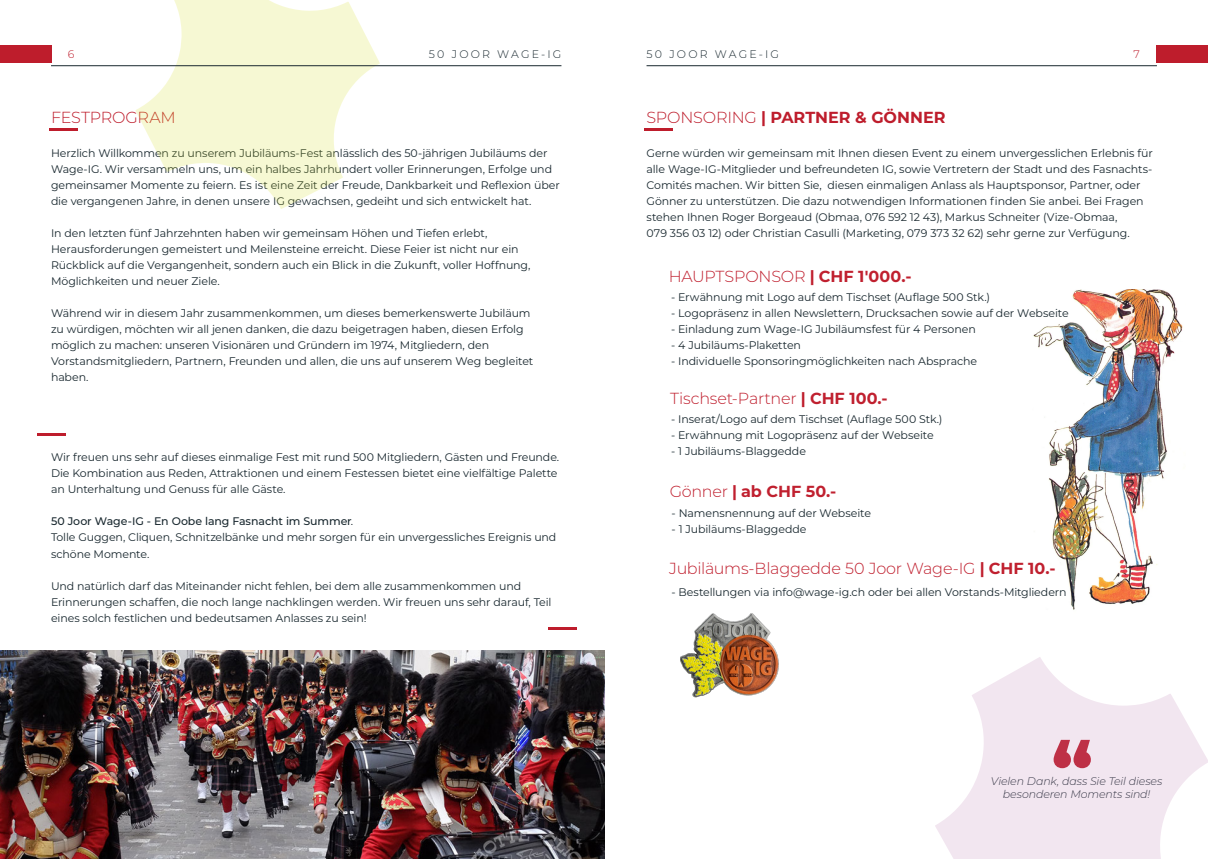
<style>
.page{position:relative;width:1208px;height:859px;background:#fff}
.page>*{position:absolute;margin:0;border:0;box-sizing:border-box;transform-origin:0 0}
.Double_Quote{font:800 76px "Montserrat";color:#be1d2c}
.Body_Text_-_Regular__Align_Center{font:300 16px "Montserrat";letter-spacing:-.015em;color:#c0202f}
.t1{font:700 16px "Montserrat";color:#be1d2c}
.Body_Text_-_Regular__Align_Center-2{font:700 16px "Montserrat";letter-spacing:-.005em;color:#c0202f}
.t2{font:300 16px "Montserrat";letter-spacing:-.01em;color:#be1d2c}
.Body_Text_-_Regular__Justify{font:11px/16px "Montserrat";letter-spacing:-.01em;color:#19282f}
.Body_Text_-_Regular__Align_Center-3{font:11px "Montserrat";letter-spacing:-.01em;color:#19282f}
.Body_Text_-_Regular__Align_Left{font:italic 300 11px/13px "Montserrat";letter-spacing:-.01em;color:#19282f;text-align:center}
.Body_Text_-_Regular__Justify-2{font:500 11px "Montserrat";letter-spacing:-.005em;color:#19282f}
.t3{font:300 11px "Montserrat";letter-spacing:.2em;color:#19282f}
.t4{font:300 11px "Montserrat";color:#be1d2c}
.s1{font-weight:400}
.s2{font-weight:300}
.s3{font-weight:700}
.s4{font-weight:700;color:#be1d2c}
</style>
<div class="page">
<hr style="left:49px;top:128px;width:28px;height:3px;background:#be1d2c">
<hr style="left:37px;top:433px;width:28px;height:3px;background:#be1d2c">
<hr style="left:644px;top:128px;width:29px;height:3px;background:#be1d2c">
<hr style="left:548px;top:627px;width:28px;height:2px;background:#be1d2c">
<img style="left:1033px;top:289px;width:150px;height:321px">
<img style="left:680px;top:613px;width:99px;height:85px">
<img style="left:0;top:651px;width:604px;height:208px">
<svg style="left:935px;top:657px;width:273px;height:202px;fill:#f2e6f0"></svg>
<svg style="left:135px;top:0;width:245px;height:209px;fill:#f6f8d3"></svg>
<div style="left:0;top:45px;width:51px;height:17px;background:#be1d2c"></div>
<div style="left:1157px;top:45px;width:51px;height:17px;background:#be1d2c"></div>
<hr style="left:646px;top:66px;width:511px;height:1px;background:#19282f">
<hr style="left:51px;top:66px;width:510px;height:1px;background:#19282f">
<p class="t4" style="left:68px;top:47px;width:8px">6</p>
<p class="t3" style="left:429px;top:47px;width:134px">50 JOOR WAGE-IG</p>
<p class="t3" style="left:646px;top:47px;width:134px">50 JOOR WAGE-IG</p>
<p class="t4" style="left:1133px;top:47px;width:8px">7</p>
<p class="t2" style="left:51px;top:107px;width:126px">FESTPROGRAM</p>
<p class="Body_Text_-_Regular__Justify" style="left:51px;top:145px;width:510px">Herzlich Willkommen zu unserem Jubiläums-Fest anlässlich des 50-jährigen Jubiläums der Wage-IG. Wir versammeln uns, um ein halbes Jahrhundert voller Erinnerungen, Erfolge und gemeinsamer Momente zu feiern. Es ist eine Zeit der Freude, Dankbarkeit und Reflexion über die vergangenen Jahre, in denen unsere IG gewachsen, gedeiht und sich entwickelt hat.</p>
<p class="Body_Text_-_Regular__Justify" style="left:51px;top:225px;width:481px">In den letzten fünf Jahrzehnten haben wir gemeinsam Höhen und Tiefen erlebt, Herausforderungen gemeistert und Meilensteine erreicht. Diese Feier ist nicht nur ein Rückblick auf die Vergangenheit, sondern auch ein Blick in die Zukunft, voller Hoffnung, Möglichkeiten und neuer Ziele.</p>
<p class="Body_Text_-_Regular__Justify" style="left:51px;top:305px;width:484px">Während wir in diesem Jahr zusammenkommen, um dieses bemerkenswerte Jubiläum zu würdigen, möchten wir all jenen danken, die dazu beigetragen haben, diesen Erfolg möglich zu machen: unseren Visionären und Gründern im 1974, Mitgliedern, den Vorstandsmitgliedern, Partnern, Freunden und allen, die uns auf unserem Weg begleitet haben.</p>
<p class="Body_Text_-_Regular__Justify" style="left:51px;top:449px;width:510px">Wir freuen uns sehr auf dieses einmalige Fest mit rund 500 Mitgliedern, Gästen und Freunde.</p>
<p class="Body_Text_-_Regular__Justify" style="left:51px;top:465px;width:508px">Die Kombination aus Reden, Attraktionen und einem Festessen bietet eine vielfältige Palette an Unterhaltung und Genuss für alle Gäste.</p>
<p class="Body_Text_-_Regular__Justify-2" style="left:51px;top:514px;width:304px">50 Joor Wage-IG - En Oobe lang Fasnacht im Summer<span class="s1">.</span></p>
<p class="Body_Text_-_Regular__Justify" style="left:51px;top:529px;width:507px">Tolle Guggen, Cliquen, Schnitzelbänke und mehr sorgen für ein unvergessliches Ereignis und schöne Momente.</p>
<p class="Body_Text_-_Regular__Justify" style="left:51px;top:577px;width:502px">Und natürlich darf das Miteinander nicht fehlen, bei dem alle zusammenkommen und<br>Erinnerungen schaffen, die noch lange nachklingen werden. Wir freuen uns sehr darauf, Teil eines solch festlichen und bedeutsamen Anlasses zu sein!</p>
<p class="t1" style="left:646px;top:106px;width:300px"><span class="s2">SPONSORING</span> | PARTNER &amp; GÖNNER</p>
<p class="Body_Text_-_Regular__Justify" style="left:646px;top:145px;width:508px">Gerne würden wir gemeinsam mit Ihnen diesen Event zu einem unvergesslichen Erlebnis für alle Wage-IG-Mitglieder und befreundeten IG, sowie Vertretern der Stadt und des Fasnachts-Comités machen. Wir bitten Sie, diesen einmaligen Anlass als Hauptsponsor, Partner, oder Gönner zu unterstützen. Die dazu notwendigen Informationen finden Sie anbei. Bei Fragen stehen Ihnen Roger Borgeaud (Obmaa, 076 592 12 43), Markus Schneiter (Vize-Obmaa,</p>
<p class="Body_Text_-_Regular__Justify" style="left:646px;top:225px;width:484px">079 356 03 12) oder Christian Casulli (Marketing, 079 373 32 62) sehr gerne zur Verfügung.</p>
<p class="Body_Text_-_Regular__Align_Center" style="left:669px;top:265px;width:244px">HAUPTSPONSOR <span class="s3">| CHF 1'000.-</span></p>
<p class="Body_Text_-_Regular__Align_Center-3" style="left:671px;top:289px;width:320px">- Erwähnung mit Logo auf dem Tischset (Auflage 500 Stk.)</p>
<p class="Body_Text_-_Regular__Align_Center-3" style="left:671px;top:305px;width:399px">- Logopräsenz in allen Newslettern, Drucksachen sowie auf der Webseite</p>
<p class="Body_Text_-_Regular__Align_Center-3" style="left:671px;top:321px;width:306px">- Einladung zum Wage-IG Jubiläumsfest für 4 Personen</p>
<p class="Body_Text_-_Regular__Align_Center-3" style="left:671px;top:337px;width:131px">- 4 Jubiläums-Plaketten</p>
<p class="Body_Text_-_Regular__Align_Center-3" style="left:671px;top:353px;width:308px">- Individuelle Sponsoringmöglichkeiten nach Absprache</p>
<p class="Body_Text_-_Regular__Align_Center" style="left:670px;top:387px;width:219px">Tischset-Partner <span class="s4">|</span> <span class="s3">CHF 100.-</span></p>
<p class="Body_Text_-_Regular__Align_Center-3" style="left:671px;top:411px;width:273px">- Inserat/Logo auf dem Tischset (Auflage 500 Stk.)</p>
<p class="Body_Text_-_Regular__Align_Center-3" style="left:671px;top:427px;width:264px">- Erwähnung mit Logopräsenz auf der Webseite</p>
<p class="Body_Text_-_Regular__Align_Center-3" style="left:671px;top:443px;width:136px">- 1 Jubiläums-Blaggedde</p>
<p class="Body_Text_-_Regular__Align_Center-2" style="left:669px;top:480px;width:168px"><span class="s2">Gönner</span> | ab CHF 50.-</p>
<p class="Body_Text_-_Regular__Align_Center-3" style="left:671px;top:506px;width:201px">- Namensnennung auf der Webseite</p>
<p class="Body_Text_-_Regular__Align_Center-3" style="left:671px;top:522px;width:136px">- 1 Jubiläums-Blaggedde</p>
<p class="Body_Text_-_Regular__Align_Center" style="left:669px;top:558px;width:388px">Jubiläums-Blaggedde 50 Joor Wage-IG <span class="s3">| CHF 10.-</span></p>
<p class="Body_Text_-_Regular__Align_Center-3" style="left:671px;top:584px;width:397px">- Bestellungen via info@wage-ig.ch oder bei allen Vorstands-Mitgliedern</p>
<p class="Double_Quote" style="left:1051px;top:713px;width:43px">“</p>
<p class="Body_Text_-_Regular__Align_Left" style="left:990px;top:774px;width:173px">Vielen Dank, dass Sie Teil dieses besonderen Moments sind!</p>
</div>
